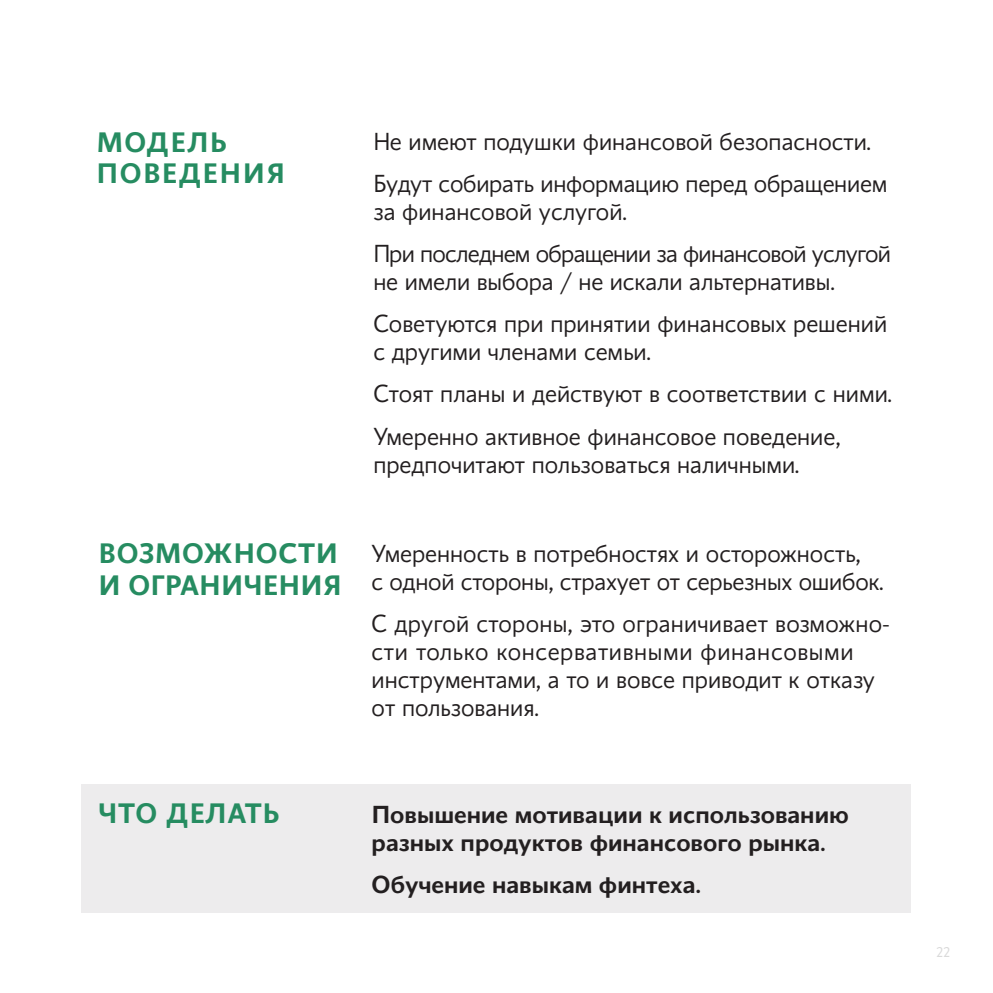
<style>
.page{position:relative;width:993px;height:993px;background:#fff}
.page>*{position:absolute;margin:0;border:0;box-sizing:border-box;transform-origin:0 0}
.t1{font:600 28px/31.5px "Conqueror Sans";letter-spacing:.005em;color:#268c61}
.t2{font:600 28px/31.5px "Conqueror Sans";letter-spacing:.05em;color:#268c61}
.t3{font:600 28px "Conqueror Sans";letter-spacing:.025em;color:#268c61}
.t4{font:300 24.5px/42px "Conqueror Sans";color:#231f20}
.t5{font:600 24.5px/28px "Conqueror Sans";color:#231f20}
.t6{font:300 24.5px/42px "Conqueror Sans";letter-spacing:-.03em;color:#231f20}
.t7{font:300 14px "Conqueror Sans";color:#dadada}
</style>
<div class="page">
<div style="left:82px;top:783px;width:828px;height:129px;background:#edeced"></div>
<p class="t2" style="left:97px;top:127px;width:190px">МОДЕЛЬ<br>ПОВЕДЕНИЯ</p>
<p class="t4" style="left:373px;top:121px;width:515px">Не имеют подушки финансовой безопасности.<br>Будут собирать информацию перед обращением</p>
<p class="t6" style="left:373px;top:191px;width:519px">за финансовой услугой.<br>При последнем обращении за финансовой услугой</p>
<p class="t4" style="left:373px;top:261px;width:515px">не имели выбора / не искали альтернативы.<br>Советуются при принятии финансовых решений</p>
<p class="t4" style="left:373px;top:331px;width:520px">с другими членами семьи.<br>Стоят планы и действуют в соответствии с ними.<br>Умеренно активное финансовое поведение,</p>
<p class="t4" style="left:373px;top:443px;width:428px">предпочитают пользоваться наличными.</p>
<p class="t1" style="left:98px;top:538px;width:245px">ВОЗМОЖНОСТИ<br>И ОГРАНИЧЕНИЯ</p>
<p class="t4" style="left:371px;top:539px;width:513px;line-height:28px">Умеренность в потребностях и осторожность,<br>с одной стороны, страхует от серьезных ошибок.</p>
<p class="t4" style="left:371px;top:609px;width:519px;line-height:28px">С другой стороны, это ограничивает возможно&shy;сти только консервативными финансовыми инструментами, а то и вовсе приводит к отказу от пользования.</p>
<p class="t3" style="left:98px;top:795px;width:182px">ЧТО ДЕЛАТЬ</p>
<p class="t5" style="left:371px;top:800px;width:478px">Повышение мотивации к использованию разных продуктов финансового рынка.</p>
<p class="t5" style="left:371px;top:870px;width:331px">Обучение навыкам финтеха.</p>
<p class="t7" style="left:935px;top:943px;width:15px">22</p>
</div>
